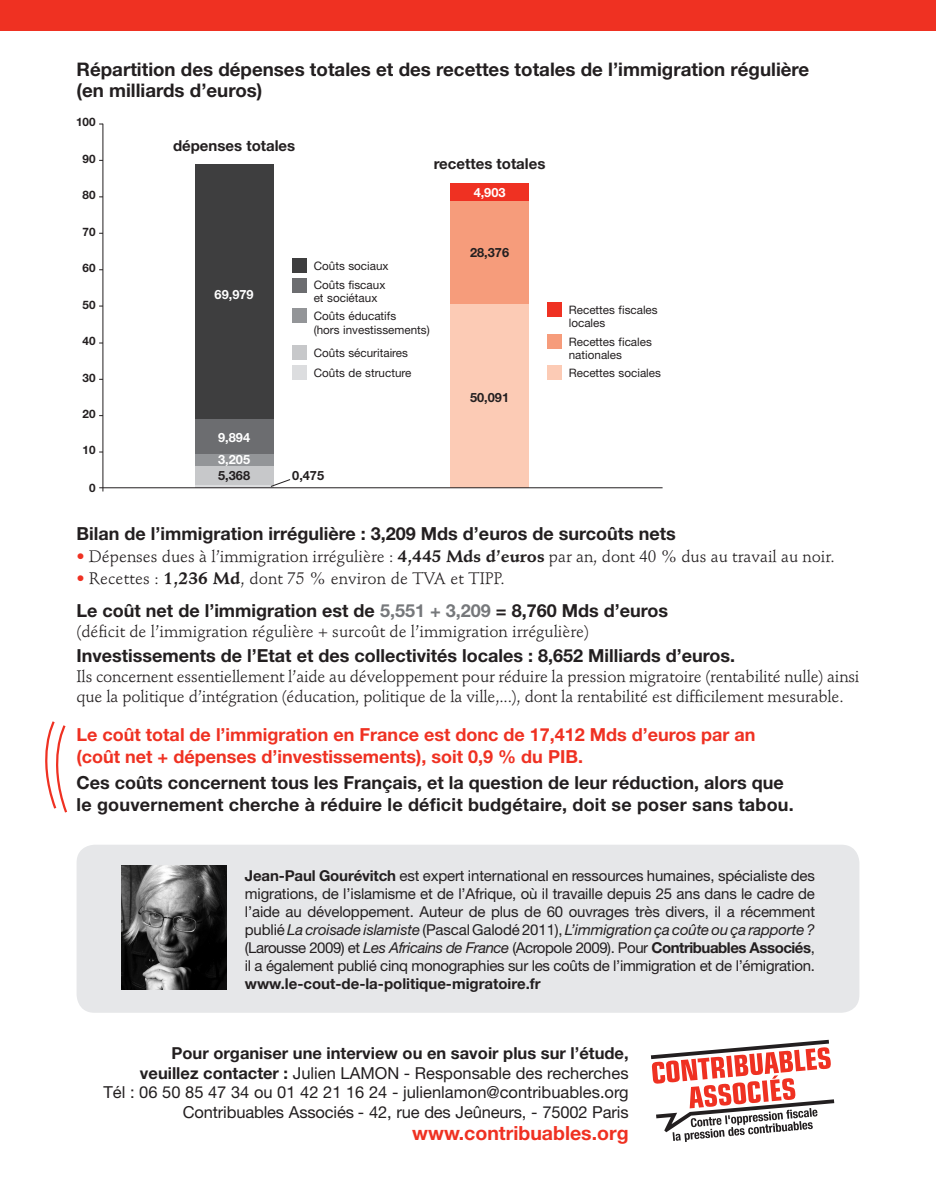
<style>
.page{position:relative;width:936px;height:1183px;background:#fff}
.page>*{position:absolute;margin:0;border:0;box-sizing:border-box;transform-origin:0 0}
.t1{font:700 19.5px "Helvetica Neue";color:#ef3122}
.t2{font:700 18.75px/20.1px "Helvetica Neue";color:#231f20}
.t3{font:700 18px/21.8px "Helvetica Neue";color:#231f20}
.t4{font:700 18px/21.8px "Helvetica Neue";color:#ef3122}
.t5{font:16.5px/20.1px "Stempel Schneidler";letter-spacing:-.01em;color:#231f20}
.t6{font:16.5px/19.5px "Helvetica Neue";color:#231f20;text-align:right}
.t7{font:16.5px "Stempel Schneidler";letter-spacing:.01em;color:#231f20}
.t8{font:15px/18px "Helvetica Neue";letter-spacing:-.02em;color:#231f20;text-align:justify}
.t9{font:700 15px "Helvetica Neue";color:#231f20}
.t10{font:700 12.75px "Helvetica Neue";color:#231f20}
.t11{font:700 12.75px "Helvetica Neue";color:#fff}
.t12{font:11.7px/12.9px "Helvetica Neue";color:#231f20}
.t13{font:700 11.7px "Helvetica Neue";color:#231f20}
.s1{color:#ef3122}
.s2{font-weight:700}
.s3{color:#76787b}
.s4{font-style:italic}
</style>
<div class="page">
<div style="left:0;top:0;width:935px;height:31px;background:#ef3122"></div>
<svg style="left:650px;top:1039px;width:184px;height:102px"></svg>
<svg style="left:45px;top:721px;width:22px;height:92px"></svg>
<div style="left:77px;top:844px;width:782px;height:168px;background:#e6e7e9;border-radius:18px"></div>
<img style="left:121px;top:865px;width:105px;height:124px">
<hr style="left:103px;top:124px;width:1px;height:367px;background:#231f20">
<hr style="left:195px;top:484px;width:78px;height:3px;background:#dcdddf">
<div style="left:195px;top:466px;width:78px;height:18px;background:#c7c8ca"></div>
<div style="left:195px;top:453px;width:78px;height:13px;background:#939598"></div>
<div style="left:195px;top:418px;width:78px;height:35px;background:#6c6d70"></div>
<div style="left:195px;top:165px;width:78px;height:254px;background:#3e3e3f"></div>
<div style="left:450px;top:183px;width:79px;height:18px;background:#ef3122"></div>
<div style="left:450px;top:201px;width:79px;height:102px;background:#f69c7b"></div>
<div style="left:450px;top:303px;width:79px;height:184px;background:#fccbb5"></div>
<hr style="left:99px;top:487px;width:563px;height:1px;background:#231f20">
<div style="left:292px;top:258px;width:15px;height:15px;background:#3e3e3f"></div>
<div style="left:292px;top:278px;width:15px;height:15px;background:#6c6d70"></div>
<div style="left:292px;top:308px;width:15px;height:15px;background:#939598"></div>
<div style="left:292px;top:344px;width:15px;height:15px;background:#c7c8ca"></div>
<div style="left:292px;top:365px;width:15px;height:15px;background:#dcdddf"></div>
<div style="left:547px;top:302px;width:15px;height:15px;background:#ef3122"></div>
<div style="left:547px;top:334px;width:15px;height:15px;background:#f69c7b"></div>
<div style="left:547px;top:365px;width:15px;height:15px;background:#fccbb5"></div>
<svg style="left:270px;top:479px;width:21px;height:8px"></svg>
<p class="t2" style="left:77px;top:59px;width:734px">Répartition des dépenses totales et des recettes totales de l’immigration régulière (en milliards d’euros)</p>
<p class="t13" style="left:76px;top:115px;width:21px">100</p>
<p class="t13" style="left:83px;top:151px;width:14px">90</p>
<p class="t13" style="left:83px;top:188px;width:14px">80</p>
<p class="t13" style="left:83px;top:224px;width:14px">70</p>
<p class="t13" style="left:83px;top:260px;width:14px">60</p>
<p class="t13" style="left:83px;top:297px;width:14px">50</p>
<p class="t13" style="left:83px;top:333px;width:14px">40</p>
<p class="t13" style="left:83px;top:370px;width:14px">30</p>
<p class="t13" style="left:83px;top:406px;width:14px">20</p>
<p class="t13" style="left:83px;top:443px;width:14px">10</p>
<p class="t13" style="left:89px;top:480px;width:8px">0</p>
<p class="t9" style="left:173px;top:136px;width:124px">dépenses totales</p>
<p class="t9" style="left:433px;top:154px;width:113px">recettes totales</p>
<p class="t11" style="left:473px;top:185px;width:33px">4,903</p>
<p class="t11" style="left:215px;top:286px;width:40px">69,979</p>
<p class="t11" style="left:218px;top:429px;width:33px">9,894</p>
<p class="t12" style="left:314px;top:256px;width:76px;line-height:19.2px">Coûts sociaux<br>Coûts fiscaux</p>
<p class="t12" style="left:314px;top:289px;width:84px;line-height:18px">et sociétaux<br>Coûts éducatifs</p>
<p class="t12" style="left:314px;top:318px;width:117px;line-height:22.8px">(hors investissements)<br>Coûts sécuritaires</p>
<p class="t12" style="left:314px;top:366px;width:99px">Coûts de structure</p>
<p class="t10" style="left:470px;top:244px;width:40px">28,376</p>
<p class="t10" style="left:470px;top:389px;width:40px">50,091</p>
<p class="t11" style="left:218px;top:452px;width:33px">3,205</p>
<p class="t10" style="left:218px;top:468px;width:33px">5,368</p>
<p class="t10" style="left:292px;top:467px;width:33px">0,475</p>
<p class="t12" style="left:568px;top:303px;width:90px">Recettes fiscales locales</p>
<p class="t12" style="left:568px;top:335px;width:85px">Recettes ficales nationales</p>
<p class="t12" style="left:568px;top:366px;width:94px">Recettes sociales</p>
<p class="t3" style="left:77px;top:522px;width:600px">Bilan de l’immigration irrégulière : 3,209 Mds d’euros de surcoûts nets</p>
<p class="t5" style="left:77px;top:546px;width:759px"><span class="s1">•</span> Dépenses dues à l’immigration irrégulière : <span class="s2">4,445 Mds d’euros</span> par an, dont 40 % dus au travail au noir.</p>
<p class="t7" style="left:77px;top:568px;width:430px"><span class="s1">•</span> Recettes : <span class="s2">1,236 Md</span>, dont 75 % environ de TVA et TIPP.</p>
<p class="t3" style="left:77px;top:599px;width:593px">Le coût net de l’immigration est de <span class="s3">5,551 + 3,209</span> = 8,760 Mds d’euros</p>
<p class="t5" style="left:77px;top:621px;width:514px">(déficit de l’immigration régulière + surcoût de l’immigration irrégulière)</p>
<p class="t3" style="left:77px;top:644px;width:660px">Investissements de l’Etat et des collectivités locales : 8,652 Milliards d’euros.</p>
<p class="t5" style="left:77px;top:666px;width:784px">Ils concernent essentiellement l’aide au développement pour réduire la pression migratoire (rentabilité nulle) ainsi que la politique d’intégration (éducation, politique de la ville,...), dont la rentabilité est difficilement mesurable.</p>
<p class="t4" style="left:77px;top:723px;width:680px">Le coût total de l’immigration en France est donc de 17,412 Mds d’euros par an (coût net + dépenses d’investissements), soit 0,9 % du PIB.</p>
<p class="t3" style="left:77px;top:770px;width:718px">Ces coûts concernent tous les Français, et la question de leur réduction, alors que le gouvernement cherche à réduire le déficit budgétaire, doit se poser sans tabou.</p>
<p class="t8" style="left:245px;top:866px;width:571px"><span class="s2">Jean-Paul Gourévitch</span> est expert international en ressources humaines, spécialiste des migrations, de l’islamisme et de l’Afrique, où il travaille depuis 25 ans dans le cadre de l’aide au développement. Auteur de plus de 60 ouvrages très divers, il a récemment publié <span class="s4">La croisade islamiste</span> (Pascal Galodé 2011), <span class="s4">L’immigration ça coûte ou ça rapporte ? </span>(Larousse 2009) et <span class="s4">Les Africains de France</span> (Acropole 2009). Pour <span class="s2">Contribuables Associés</span>, il a également publié cinq monographies sur les coûts de l’immigration et de l’émigration.</p>
<p class="t9" style="left:245px;top:974px;width:297px">www.le-cout-de-la-politique-migratoire.fr</p>
<p class="t6" style="left:103px;top:1042px;width:526px"><span class="s2">Pour organiser une interview ou en savoir plus sur l’étude,<br>veuillez contacter :</span> Julien LAMON - Responsable des recherches<br>Tél : 06 50 85 47 34 ou 01 42 21 16 24 - julienlamon@contribuables.org Contribuables Associés - 42, rue des Jeûneurs, - 75002 Paris</p>
<h1 class="t1" style="left:412px;top:1120px;width:218px">www.contribuables.org</h1>
</div>
